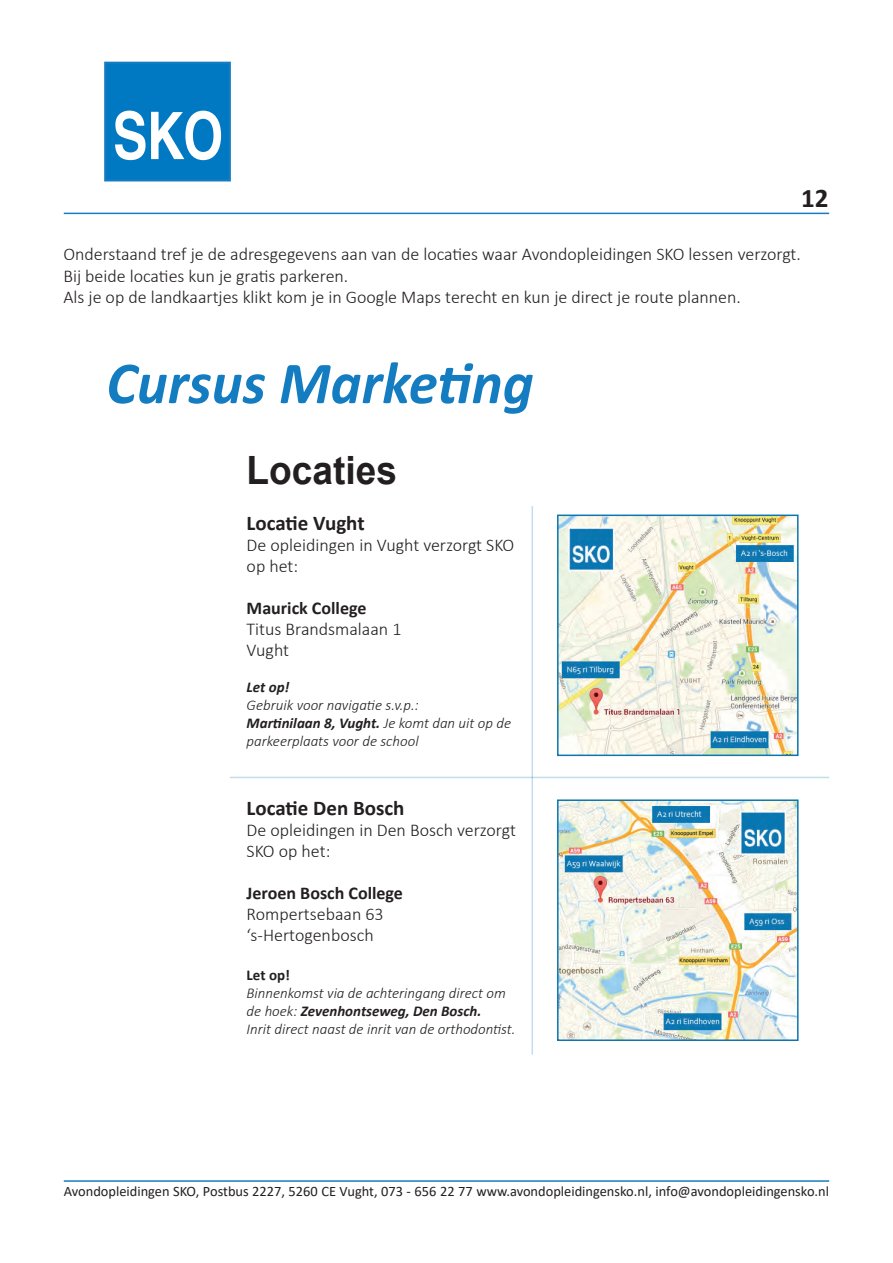
<style>
.page{position:relative;width:893px;height:1263px;background:#fff}
.page>*{position:absolute;margin:0;border:0;box-sizing:border-box;transform-origin:0 0}
.t1{font:italic 700 60px "Calibri";color:#147cc1}
.t2{font:700 39px "Arial";color:#231f20;scale:.95 1}
.t3{font:700 27px "Calibri";color:#231f20}
.t4{font:700 21px "Calibri";color:#231f20}
.t5{font:300 18px/21px "Calibri";color:#231f20}
.t6{font:700 18px "Calibri";color:#231f20}
.t7{font:italic 300 15px/18px "Calibri";color:#231f20}
.t8{font:italic 700 15px "Calibri";color:#231f20}
.t9{font:700 15px "Calibri";color:#231f20}
.t10{font:14.4px "Calibri";color:#231f20}
.s1{font-weight:700}
</style>
<div class="page">
<div style="left:105px;top:63px;width:125px;height:117px;background:#0079c2"></div>
<svg style="left:115px;top:110px;width:106px;height:50px"></svg>
<div style="left:104px;top:62px;width:127px;height:119px;border:2px solid #147cc1"></div>
<hr style="left:64px;top:213px;width:765px;height:1px;background:#147cc1">
<hr style="left:64px;top:1180px;width:765px;height:2px;background:#147cc1">
<img style="left:560px;top:517px;width:236px;height:236px">
<div style="left:557px;top:514px;width:242px;height:242px;border:2px solid #0b76b0"></div>
<img style="left:560px;top:802px;width:236px;height:236px">
<div style="left:557px;top:799px;width:242px;height:242px;border:2px solid #0b76b0"></div>
<hr style="left:230px;top:777px;width:599px;height:1px;background:#0b76b0">
<hr style="left:531px;top:506px;width:2px;height:548px;background:#0b76b0">
<h3 class="t3" style="left:801px;top:179px;width:29px">12</h3>
<p class="t5" style="left:63px;top:243px;width:739px;line-height:21.6px">Onderstaand tref je de adresgegevens aan van de locaties waar Avondopleidingen SKO lessen verzorgt.<br>Bij beide locaties kun je gratis parkeren.<br>Als je op de landkaartjes klikt kom je in Google Maps terecht en kun je direct je route plannen.</p>
<h1 class="t1" style="left:106px;top:341px;width:429px">Cursus Marketing</h1>
<h2 class="t2" style="left:247px;top:443px;width:160px">Locaties</h2>
<p class="t4" style="left:247px;top:508px;width:120px">Locatie Vught</p>
<p class="t5" style="left:247px;top:535px;width:269px">De opleidingen in Vught verzorgt SKO op het:</p>
<p class="t6" style="left:247px;top:596px;width:121px">Maurick College</p>
<p class="t5" style="left:247px;top:619px;width:156px">Titus Brandsmalaan 1<br>Vught</p>
<p class="t8" style="left:247px;top:677px;width:44px">Let op!</p>
<p class="t7" style="left:247px;top:696px;width:266px">Gebruik voor navigatie s.v.p.:<br><span class="s1">Martinilaan 8, Vught.</span> Je komt dan uit op de parkeerplaats voor de school</p>
<p class="t4" style="left:247px;top:793px;width:159px">Locatie Den Bosch</p>
<p class="t5" style="left:247px;top:819px;width:271px">De opleidingen in Den Bosch verzorgt<br>SKO op het:</p>
<p class="t6" style="left:247px;top:880px;width:158px">Jeroen Bosch College</p>
<p class="t5" style="left:247px;top:903px;width:139px">Rompertsebaan 63 ‘s-Hertogenbosch</p>
<p class="t9" style="left:247px;top:965px;width:45px">Let op!</p>
<p class="t7" style="left:247px;top:984px;width:270px">Binnenkomst via de achteringang direct om de hoek: <span class="s1">Zevenhontseweg, Den Bosch.<br></span>Inrit direct naast de inrit van de orthodontist.</p>
<p class="t10" style="left:64px;top:1181px;width:767px">Avondopleidingen SKO, Postbus 2227, 5260 CE Vught, 073 - 656 22 77 www.avondopleidingensko.nl, info@avondopleidingensko.nl</p>
</div>
